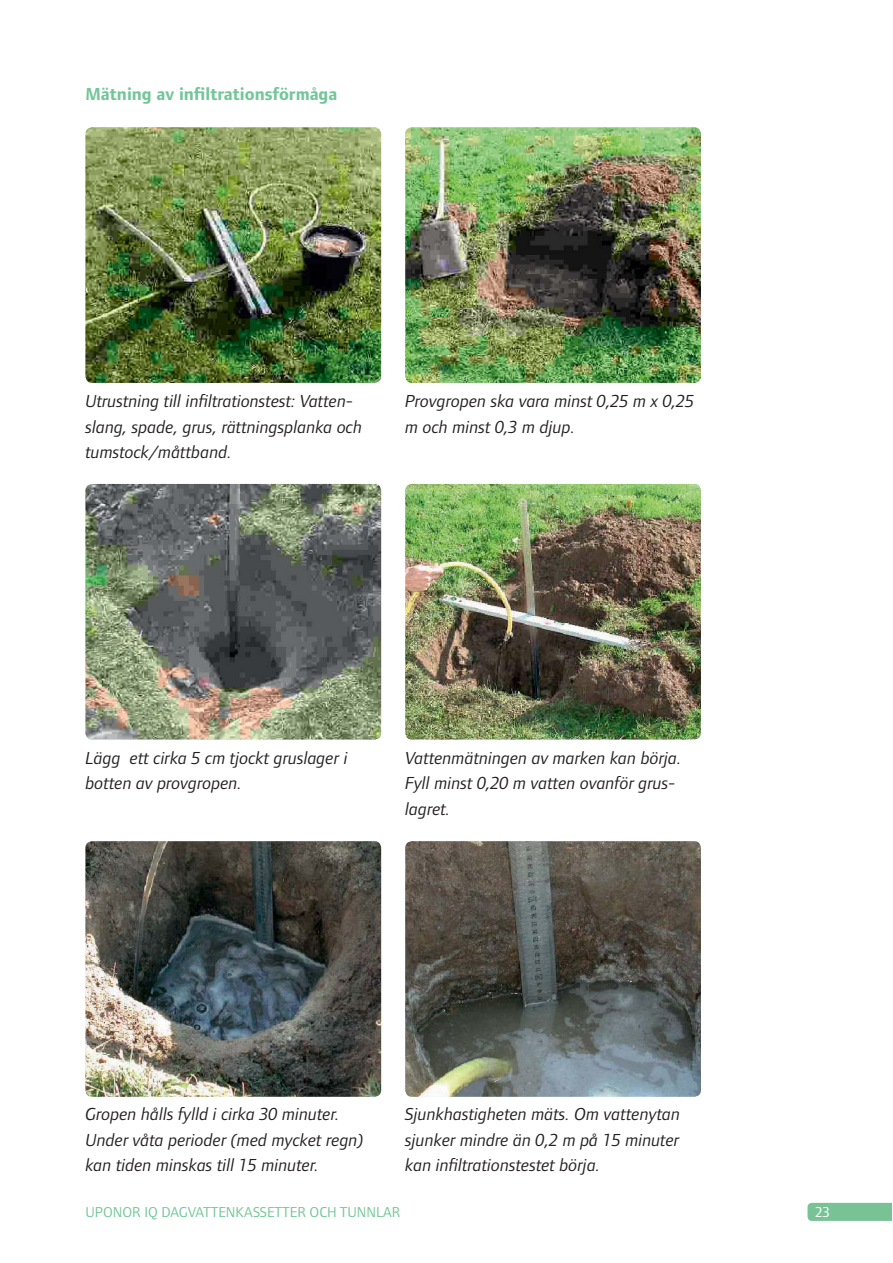
<style>
.page{position:relative;width:893px;height:1263px;background:#fff}
.page>*{position:absolute;margin:0;border:0;box-sizing:border-box;transform-origin:0 0}
.t1{font:italic 18px/25.5px "Foundry Form Sans";color:#231f20}
.t2{font:700 18px "Foundry Form Sans";color:#74c699}
.t3{font:14.85px "Foundry Form Sans";color:#74c699}
.t4{font:14.85px "Foundry Form Sans";color:#fff}
</style>
<div class="page">
<svg style="left:807px;top:1203px;width:84px;height:18px;background:#7ac297"></svg>
<img style="left:85px;top:127px;width:296px;height:256px;border-radius:7px">
<img style="left:405px;top:127px;width:296px;height:256px;border-radius:7px">
<img style="left:405px;top:484px;width:296px;height:256px;border-radius:7px">
<img style="left:405px;top:841px;width:296px;height:256px;border-radius:7px">
<img style="left:85px;top:484px;width:296px;height:256px;border-radius:7px">
<img style="left:85px;top:841px;width:296px;height:256px;border-radius:7px">
<p class="t2" style="left:85px;top:87px;width:253px">Mätning av infiltrationsförmåga</p>
<p class="t1" style="left:85px;top:390px;width:278px">Utrustning till infiltrationstest: Vatten&shy;slang, spade, grus, rättningsplanka och tumstock/måttband.</p>
<p class="t1" style="left:405px;top:390px;width:290px">Provgropen ska vara minst 0,25 m x 0,25 m och minst 0,3 m djup.</p>
<p class="t1" style="left:85px;top:747px;width:264px">Lägg ett cirka 5 cm tjockt gruslager i botten av provgropen.</p>
<p class="t1" style="left:405px;top:747px;width:278px">Vattenmätningen av marken kan börja.<br>Fyll minst 0,20 m vatten ovanför grus&shy;lagret.</p>
<p class="t1" style="left:85px;top:1103px;width:280px">Gropen hålls fylld i cirka 30 minuter.<br>Under våta perioder (med mycket regn) kan tiden minskas till 15 minuter.</p>
<p class="t1" style="left:405px;top:1103px;width:276px;text-align:justify">Sjunkhastigheten mäts. Om vattenytan sjunker mindre än 0,2 m på 15 minuter kan infiltrationstestet börja.</p>
<p class="t3" style="left:85px;top:1207px;width:316px">UPONOR IQ DAGVATTENKASSETTER OCH TUNNLAR</p>
<p class="t4" style="left:815px;top:1207px;width:16px">23</p>
</div>
